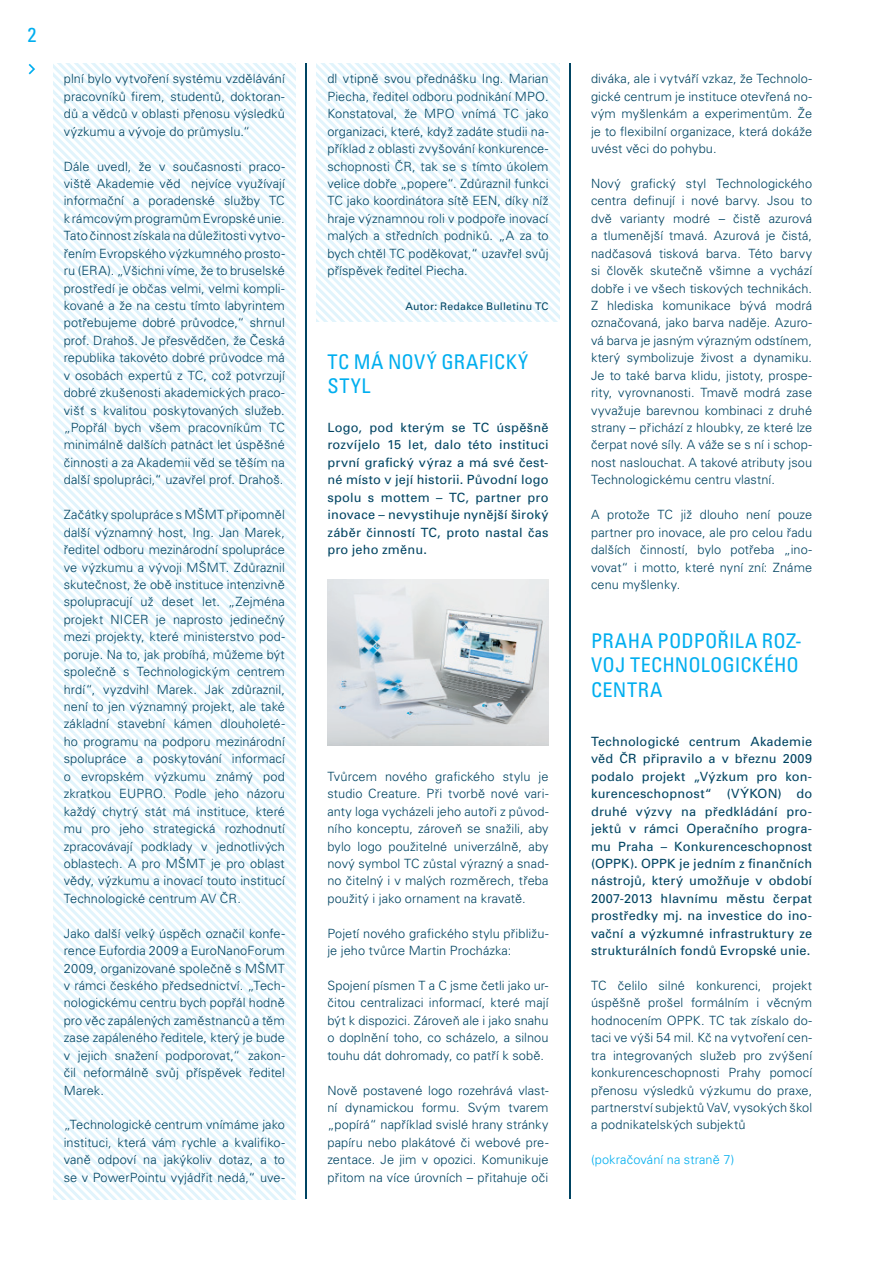
<style>
.page{position:relative;width:893px;height:1263px;background:#fff}
.page>*{position:absolute;margin:0;border:0;box-sizing:border-box;transform-origin:0 0}
.t1{font:condensed 20.25px/24.3px "Univers CE";letter-spacing:.015em;color:#00aeef}
.t2{font:300 12.75px/17.4px "Univers CE";letter-spacing:.005em;color:#004462;text-align:justify}
.t3{font:12.75px/17.4px "Univers CE";letter-spacing:.015em;color:#004462;text-align:justify}
.t4{font:300 12.75px "Univers CE";letter-spacing:.005em;color:#00aeef}
.t5{font:10.5px "Univers CE";letter-spacing:.02em;color:#004462}
</style>
<div class="page">
<svg style="left:53px;top:64px;width:243px;height:1135px"></svg>
<svg style="left:317px;top:64px;width:242px;height:257px"></svg>
<svg style="left:29px;top:64px;width:6px;height:10px"></svg>
<hr style="left:305px;top:64px;width:1px;height:1135px;background:#004462">
<hr style="left:569px;top:64px;width:1px;height:1135px;background:#004462">
<img style="left:327px;top:579px;width:222px;height:166px">
<h1 class="t1" style="left:27px;top:24px;width:10px">2</h1>
<p class="t2" style="left:64px;top:71px;width:223px">plní bylo vytvoření systému vzdělávání pracovníků firem, studentů, doktoran&shy;dů a vědců v oblasti přenosu výsledků výzkumu a vývoje do průmyslu.“</p>
<p class="t2" style="left:64px;top:158px;width:223px">Dále uvedl, že v současnosti praco&shy;viště Akademie věd nejvíce využívají informační a poradenské služby TC k rámcovým programům Evropské unie.<br>Tato činnost získala na důležitosti vytvo&shy;řením Evropského výzkumného prosto&shy;ru (ERA). „Všichni víme, že to bruselské prostředí je občas velmi, velmi kompli&shy;kované a že na cestu tímto labyrintem potřebujeme dobré průvodce,“ shrnul prof. Drahoš. Je přesvědčen, že Česká republika takovéto dobré průvodce má v osobách expertů z TC, což potvrzují dobré zkušenosti akademických praco&shy;višť s kvalitou poskytovaných služeb. „Popřál bych všem pracovníkům TC minimálně dalších patnáct let úspěšné činnosti a za Akademii věd se těším na další spolupráci,“ uzavřel prof. Drahoš.</p>
<p class="t2" style="left:64px;top:507px;width:223px">Začátky spolupráce s MŠMT připomněl další významný host, Ing. Jan Marek, ředitel odboru mezinárodní spolupráce ve výzkumu a vývoji MŠMT. Zdůraznil skutečnost, že obě instituce intenzivně spolupracují už deset let. „Zejména projekt NICER je naprosto jedinečný mezi projekty, které ministerstvo pod&shy;poruje. Na to, jak probíhá, můžeme být společně s Technologickým centrem hrdí“, vyzdvihl Marek. Jak zdůraznil, není to jen významný projekt, ale také základní stavební kámen dlouholeté&shy;ho programu na podporu mezinárodní spolupráce a poskytování informací o evropském výzkumu známý pod zkratkou EUPRO. Podle jeho názoru každý chytrý stát má instituce, které mu pro jeho strategická rozhodnutí zpracovávají podklady v jednotlivých oblastech. A pro MŠMT je pro oblast vědy, výzkumu a inovací touto institucí Technologické centrum AV ČR.</p>
<p class="t2" style="left:64px;top:925px;width:223px">Jako další velký úspěch označil konfe&shy;rence Eufordia 2009 a EuroNanoForum 2009, organizované společně s MŠMT v rámci českého předsednictví. „Tech&shy;nologickému centru bych popřál hodně pro věc zapálených zaměstnanců a těm zase zapáleného ředitele, který je bude v jejich snažení podporovat,“ zakon&shy;čil neformálně svůj příspěvek ředitel Marek.</p>
<p class="t2" style="left:64px;top:1117px;width:223px">„Technologické centrum vnímáme jako instituci, která vám rychle a kvalifiko&shy;vaně odpoví na jakýkoliv dotaz, a to se v PowerPointu vyjádřit nedá,“ uve-</p>
<p class="t2" style="left:327px;top:71px;width:223px">dl vtipně svou přednášku Ing. Marian Piecha, ředitel odboru podnikání MPO.<br>Konstatoval, že MPO vnímá TC jako organizaci, které, když zadáte studii na&shy;příklad z oblasti zvyšování konkurence&shy;schopnosti ČR, tak se s tímto úkolem velice dobře „popere“. Zdůraznil funkci TC jako koordinátora sítě EEN, díky níž hraje významnou roli v podpoře inovací malých a středních podniků. „A za to bych chtěl TC poděkovat,“ uzavřel svůj příspěvek ředitel Piecha.</p>
<p class="t5" style="left:405px;top:302px;width:145px">Autor: Redakce Bulletinu TC</p>
<h1 class="t1" style="left:327px;top:351px;width:202px">TC MÁ NOVÝ GRAFICKÝ<br>STYL</h1>
<p class="t3" style="left:327px;top:420px;width:223px">Logo, pod kterým se TC úspěšně rozvíjelo 15 let, dalo této instituci první grafický výraz a má své čest&shy;né místo v její historii. Původní logo spolu s mottem – TC, partner pro inovace – nevystihuje nynější široký záběr činností TC, proto nastal čas pro jeho změnu.</p>
<p class="t2" style="left:327px;top:768px;width:223px">Tvůrcem nového grafického stylu je studio Creature. Při tvorbě nové vari&shy;anty loga vycházeli jeho autoři z původ&shy;ního konceptu, zároveň se snažili, aby bylo logo použitelné univerzálně, aby nový symbol TC zůstal výrazný a snad&shy;no čitelný i v malých rozměrech, třeba použitý i jako ornament na kravatě.</p>
<p class="t2" style="left:327px;top:925px;width:223px">Pojetí nového grafického stylu přibližu&shy;je jeho tvůrce Martin Procházka:</p>
<p class="t2" style="left:327px;top:978px;width:223px">Spojení písmen T a C jsme četli jako ur&shy;čitou centralizaci informací, které mají být k dispozici. Zároveň ale i jako snahu o doplnění toho, co scházelo, a silnou touhu dát dohromady, co patří k sobě.</p>
<p class="t2" style="left:327px;top:1082px;width:223px">Nově postavené logo rozehrává vlast&shy;ní dynamickou formu. Svým tvarem „popírá“ například svislé hrany stránky papíru nebo plakátové či webové pre&shy;zentace. Je jim v opozici. Komunikuje přitom na více úrovních – přitahuje oči</p>
<p class="t2" style="left:591px;top:71px;width:223px">diváka, ale i vytváří vzkaz, že Technolo&shy;gické centrum je instituce otevřená no&shy;vým myšlenkám a experimentům. Že je to flexibilní organizace, která dokáže uvést věci do pohybu.</p>
<p class="t2" style="left:591px;top:176px;width:223px">Nový grafický styl Technologického centra definují i nové barvy. Jsou to dvě varianty modré – čistě azurová a tlumenější tmavá. Azurová je čistá, nadčasová tisková barva. Této barvy si člověk skutečně všimne a vychází dobře i ve všech tiskových technikách.<br>Z hlediska komunikace bývá modrá označovaná, jako barva naděje. Azuro&shy;vá barva je jasným výrazným odstínem, který symbolizuje živost a dynamiku.<br>Je to také barva klidu, jistoty, prospe&shy;rity, vyrovnanosti. Tmavě modrá zase vyvažuje barevnou kombinaci z druhé strany – přichází z hloubky, ze které lze čerpat nové síly. A váže se s ní i schop&shy;nost naslouchat. A takové atributy jsou Technologickému centru vlastní.</p>
<p class="t2" style="left:591px;top:507px;width:223px">A protože TC již dlouho není pouze partner pro inovace, ale pro celou řadu dalších činností, bylo potřeba „ino&shy;vovat“ i motto, které nyní zní: Známe cenu myšlenky.</p>
<h1 class="t1" style="left:591px;top:630px;width:212px">PRAHA PODPOŘILA ROZ-<br>VOJ TECHNOLOGICKÉHO<br>CENTRA</h1>
<p class="t3" style="left:591px;top:734px;width:223px">Technologické centrum Akademie věd ČR připravilo a v březnu 2009 podalo projekt „Výzkum pro kon&shy;kurenceschopnost“ (VÝKON) do druhé výzvy na předkládání pro&shy;jektů v rámci Operačního progra&shy;mu Praha – Konkurenceschopnost (OPPK). OPPK je jedním z finančních nástrojů, který umožňuje v období 2007-2013 hlavnímu městu čerpat prostředky mj. na investice do ino&shy;vační a výzkumné infrastruktury ze strukturálních fondů Evropské unie.</p>
<p class="t2" style="left:591px;top:978px;width:223px">TC čelilo silné konkurenci, projekt úspěšně prošel formálním i věcným hodnocením OPPK. TC tak získalo do&shy;taci ve výši 54 mil. Kč na vytvoření cen&shy;tra integrovaných služeb pro zvýšení konkurenceschopnosti Prahy pomocí přenosu výsledků výzkumu do praxe, partnerství subjektů VaV, vysokých škol a podnikatelských subjektů</p>
<p class="t4" style="left:591px;top:1155px;width:145px">(pokračování na straně 7)</p>
</div>
